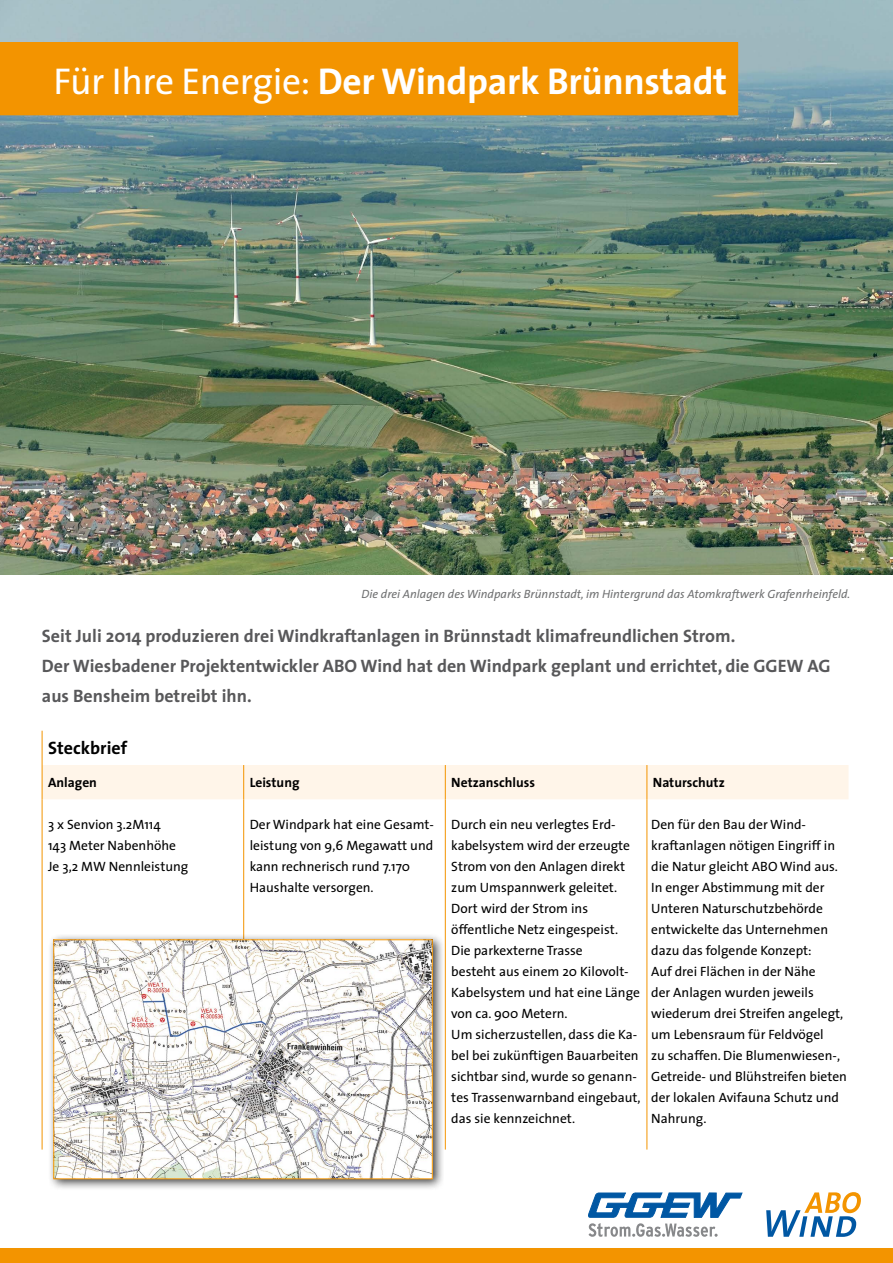
<style>
.page{position:relative;width:893px;height:1263px;background:#fff}
.page>*{position:absolute;margin:0;border:0;box-sizing:border-box;transform-origin:0 0}
.t1{font:700 37.5px "The Sans";letter-spacing:-.01em;color:#fff}
.t2{font:700 18px/30px "The Sans";color:#58585a}
.t3{font:700 18px "The Sans";color:#000}
.t4{font:13.5px/21px "The Sans";color:#000}
.t5{font:700 13.5px "The Sans";color:#000}
.t6{font:italic 12px "The Sans";color:#707172}
.s1{font-weight:400}
</style>
<div class="page">
<img style="left:0;top:0;width:893px;height:575px">
<svg style="left:766px;top:1192px;width:95px;height:45px"></svg>
<div style="left:0;top:43px;width:738px;height:72px;background:#f39400"></div>
<div style="left:0;top:1248px;width:893px;height:15px;background:#f39400"></div>
<div style="left:43px;top:765px;width:805px;height:34px;background:#fff5e9"></div>
<hr style="left:243px;top:765px;width:1px;height:34px;background:#f39400">
<hr style="left:445px;top:765px;width:1px;height:34px;background:#f39400">
<hr style="left:647px;top:765px;width:1px;height:34px;background:#f39400">
<hr style="left:243px;top:799px;width:1px;height:350px;background:#f39400">
<hr style="left:445px;top:799px;width:1px;height:350px;background:#f39400">
<hr style="left:647px;top:799px;width:1px;height:350px;background:#f39400">
<hr style="left:42px;top:765px;width:1px;height:34px;background:#f39400">
<hr style="left:42px;top:799px;width:1px;height:350px;background:#f39400">
<hr style="left:42px;top:731px;width:1px;height:34px;background:#f39400">
<div style="left:47px;top:933px;width:397px;height:258px;background:#000;opacity:.75"></div>
<img style="left:56px;top:942px;width:374px;height:235px">
<svg style="left:588px;top:1223px;width:130px;height:14px"></svg>
<svg style="left:588px;top:1193px;width:155px;height:24px"></svg>
<h1 class="t1" style="left:53px;top:50px;width:675px"><span class="s1">Für Ihre Energie:</span> Der Windpark Brünnstadt</h1>
<p class="t6" style="left:362px;top:584px;width:490px">Die drei Anlagen des Windparks Brünnstadt, im Hintergrund das Atomkraftwerk Grafenrheinfeld.</p>
<h2 class="t2" style="left:42px;top:621px;width:790px">Seit Juli 2014 produzieren drei Windkraftanlagen in Brünnstadt klimafreundlichen Strom.<br>Der Wiesbadener Projektentwickler ABO Wind hat den Windpark geplant und errichtet, die GGEW AG aus Bensheim betreibt ihn.</h2>
<h2 class="t3" style="left:48px;top:733px;width:80px">Steckbrief</h2>
<p class="t5" style="left:48px;top:771px;width:50px">Anlagen</p>
<p class="t5" style="left:250px;top:771px;width:51px">Leistung</p>
<p class="t5" style="left:451px;top:771px;width:85px">Netzanschluss</p>
<p class="t5" style="left:653px;top:771px;width:73px">Naturschutz</p>
<p class="t4" style="left:48px;top:813px;width:142px">3 x Senvion 3.2M114<br>143 Meter Nabenhöhe<br>Je 3,2 MW Nennleistung</p>
<p class="t4" style="left:250px;top:813px;width:186px">Der Windpark hat eine Gesamt&shy;leistung von 9,6 Megawatt und kann rechnerisch rund 7.170<br>Haushalte versorgen.</p>
<p class="t4" style="left:451px;top:813px;width:191px">Durch ein neu verlegtes Erd&shy;kabelsystem wird der erzeugte<br>Strom von den Anlagen direkt zum Umspannwerk geleitet.<br>Dort wird der Strom ins öffentliche Netz eingespeist.<br>Die parkexterne Trasse<br>besteht aus einem 20 Kilovolt-<br>Kabelsystem und hat eine Länge von ca. 900 Metern.<br>Um sicherzustellen, dass die Ka&shy;bel bei zukünftigen Bauarbeiten sichtbar sind, wurde so genann&shy;tes Trassenwarnband eingebaut, das sie kennzeichnet.</p>
<p class="t4" style="left:651px;top:813px;width:197px">Den für den Bau der Wind&shy;kraftanlagen nötigen Eingriff in die Natur gleicht ABO Wind aus.<br>In enger Abstimmung mit der<br>Unteren Naturschutzbehörde entwickelte das Unternehmen dazu das folgende Konzept:<br>Auf drei Flächen in der Nähe<br>der Anlagen wurden jeweils wiederum drei Streifen angelegt, um Lebensraum für Feldvögel<br>zu schaffen. Die Blumenwiesen-,<br>Getreide- und Blühstreifen bieten der lokalen Avifauna Schutz und<br>Nahrung.</p>
</div>
